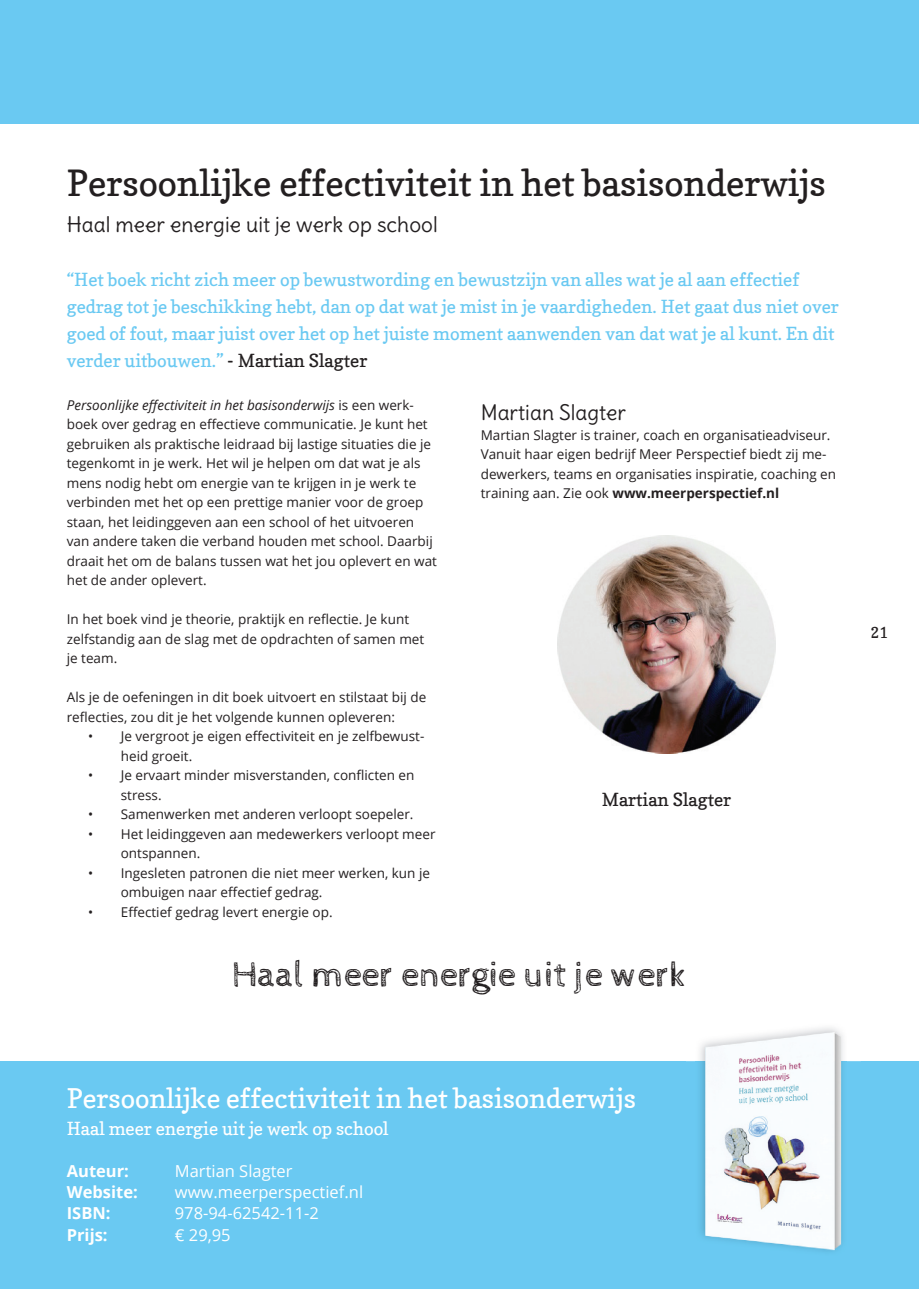
<style>
.page{position:relative;width:919px;height:1289px;background:#fff}
.page>*{position:absolute;margin:0;border:0;box-sizing:border-box;transform-origin:0 0}
.t1{font:36px "Copse";color:#231f20}
.t2{font:36px "Cabin Sketch";color:#231f20}
.t3{font:27px "Copse";color:#fff}
.t4{font:21px "Delius";color:#231f20}
.t5{font:18px/27px "Copse";color:#6ac9f2}
.t6{font:18px "Copse";color:#fff}
.t7{font:18px "Copse";color:#231f20}
.t8{font:16.5px "Open Sans";color:#fff}
.t9{font:700 16.5px "Open Sans";color:#fff}
.t10{font:15px "Copse";color:#231f20}
.t11{font:13.5px/19.5px "Open Sans";color:#231f20}
.s1{color:#231f20}
.s2{font-style:italic}
.s3{font-weight:700}
</style>
<div class="page">
<div style="left:0;top:1061px;width:918px;height:227px;background:#6ac9f2"></div>
<img style="left:700px;top:1027px;width:143px;height:225px">
<img style="left:558px;top:536px;width:217px;height:217px">
<div style="left:0;top:0;width:918px;height:123px;background:#6ac9f2"></div>
<h1 class="t1" style="left:67px;top:161px;width:760px">Persoonlijke effectiviteit in het basisonderwijs</h1>
<h3 class="t4" style="left:67px;top:211px;width:372px">Haal meer energie uit je werk op school</h3>
<p class="t5" style="left:67px;top:266px;width:773px">“Het boek richt zich meer op bewustwording en bewustzijn van alles wat je al aan effectief gedrag tot je beschikking hebt, dan op dat wat je mist in je vaardigheden. Het gaat dus niet over goed of fout, maar juist over het op het juiste moment aanwenden van dat wat je al kunt. En dit verder uitbouwen.” <span class="s1">- Martian Slagter</span></p>
<p class="t11" style="left:67px;top:395px;width:371px"><span class="s2">Persoonlijke effectiviteit in het basisonderwijs</span> is een werk&shy;boek over gedrag en effectieve communicatie. Je kunt het gebruiken als praktische leidraad bij lastige situaties die je tegenkomt in je werk. Het wil je helpen om dat wat je als mens nodig hebt om energie van te krijgen in je werk te verbinden met het op een prettige manier voor de groep staan, het leidinggeven aan een school of het uitvoeren van andere taken die verband houden met school. Daarbij draait het om de balans tussen wat het jou oplevert en wat het de ander oplevert.</p>
<p class="t11" style="left:67px;top:609px;width:359px">In het boek vind je theorie, praktijk en reflectie. Je kunt zelfstandig aan de slag met de opdrachten of samen met je team.</p>
<p class="t11" style="left:67px;top:687px;width:361px">Als je de oefeningen in dit boek uitvoert en stilstaat bij de reflecties, zou dit je het volgende kunnen opleveren:</p>
<p class="t11" style="left:121px;top:726px;width:305px;text-indent:-33px">• Je vergroot je eigen effectiviteit en je zelfbewust&shy;heid groeit.</p>
<p class="t11" style="left:121px;top:765px;width:295px;text-indent:-33px">• Je ervaart minder misverstanden, conflicten en stress.</p>
<p class="t11" style="left:88px;top:804px;width:327px">• Samenwerken met anderen verloopt soepeler.</p>
<p class="t11" style="left:121px;top:824px;width:316px;text-indent:-33px">• Het leidinggeven aan medewerkers verloopt meer ontspannen.</p>
<p class="t11" style="left:121px;top:863px;width:311px;text-indent:-33px">• Ingesleten patronen die niet meer werken, kun je ombuigen naar effectief gedrag.</p>
<p class="t11" style="left:88px;top:902px;width:246px">• Effectief gedrag levert energie op.</p>
<h3 class="t4" style="left:480px;top:399px;width:147px">Martian Slagter</h3>
<p class="t11" style="left:480px;top:425px;width:357px">Martian Slagter is trainer, coach en organisatieadviseur.<br>Vanuit haar eigen bedrijf Meer Perspectief biedt zij me&shy;dewerkers, teams en organisaties inspiratie, coaching en training aan. Zie ook <span class="s3">www.meerperspectief.nl</span></p>
<h3 class="t7" style="left:601px;top:788px;width:131px">Martian Slagter</h3>
<h1 class="t2" style="left:232px;top:954px;width:456px">Haal meer energie uit je werk</h1>
<p class="t10" style="left:870px;top:623px;width:19px">21</p>
<h2 class="t3" style="left:67px;top:1081px;width:570px">Persoonlijke effectiviteit in het basisonderwijs</h2>
<h3 class="t6" style="left:67px;top:1117px;width:323px">Haal meer energie uit je werk op school</h3>
<p class="t9" style="left:67px;top:1159px;width:64px">Auteur:</p>
<p class="t8" style="left:175px;top:1160px;width:119px">Martian Slagter</p>
<p class="t9" style="left:67px;top:1180px;width:72px">Website:</p>
<p class="t8" style="left:175px;top:1181px;width:190px">www.meerperspectief.nl</p>
<p class="t9" style="left:67px;top:1201px;width:45px">ISBN:</p>
<p class="t8" style="left:175px;top:1202px;width:145px">978-94-62542-11-2</p>
<p class="t9" style="left:67px;top:1223px;width:42px">Prijs:</p>
<p class="t8" style="left:175px;top:1223px;width:57px">€ 29,95</p>
</div>
